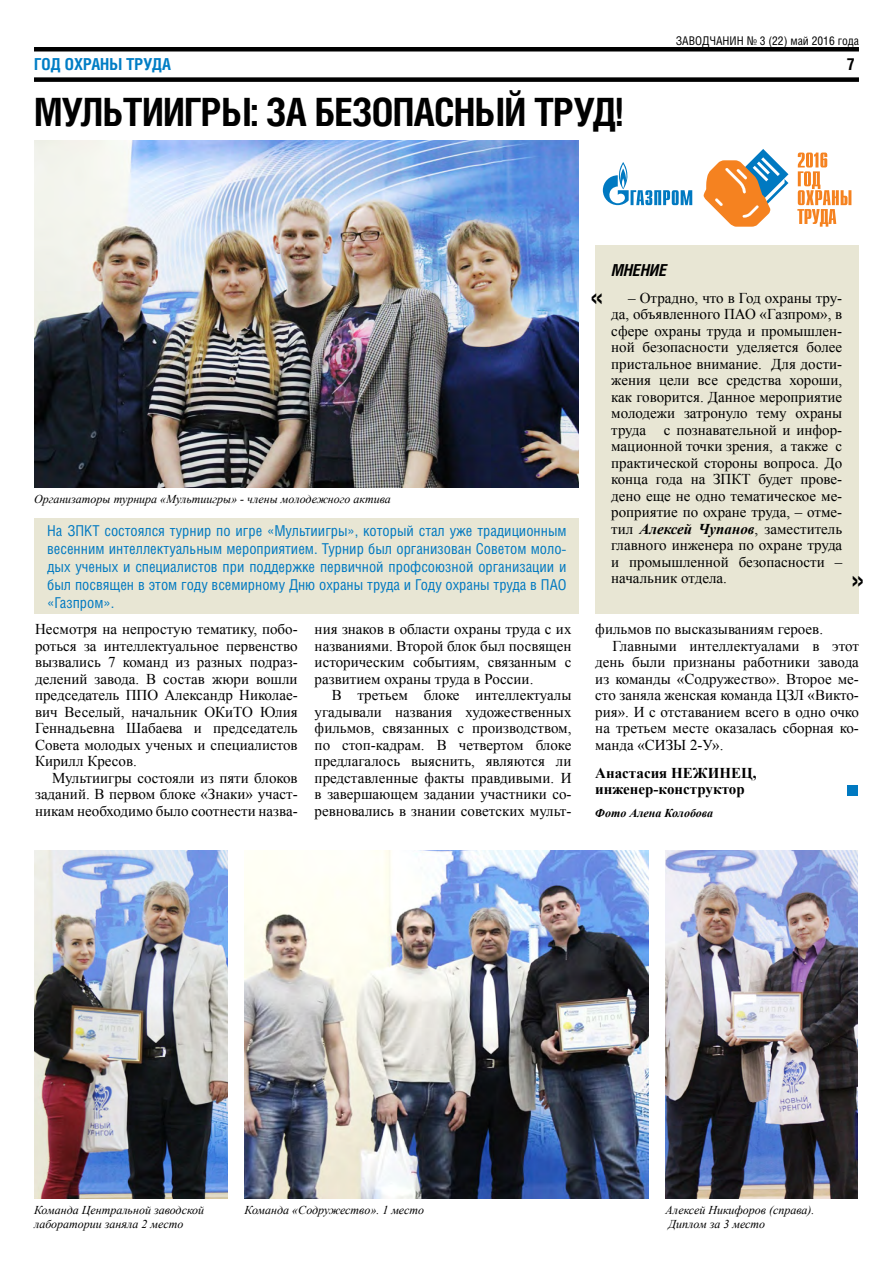
<style>
.page{position:relative;width:893px;height:1263px;background:#fff}
.page>*{position:absolute;margin:0;border:0;box-sizing:border-box;transform-origin:0 0}
.t1{font:700 39px "Helios Cond";letter-spacing:-.02em;color:#000}
.t2{font:700 30px "Helios Cond";color:#000}
.t3{font:700 16.5px "Helios Cond";color:#007dc5}
.t4{font:italic 700 16.5px "Helios Cond";color:#000}
.t5{font:700 16.5px "Helios Cond";color:#000}
.t6{font:15px/16.5px "Times New Roman";color:#000;text-align:justify}
.t7{font:15px/18px "Helios Cond";color:#0079c1;text-align:justify}
.t8{font:700 15px/16.5px "Times New Roman";color:#000}
.t9{font:italic 12px/14.4px "Times New Roman";color:#000}
.t10{font:12px "Helios Cond C";color:#000}
.t11{font:italic 700 12px "Times New Roman";color:#000}
.s1{font-weight:700;font-style:italic}
</style>
<div class="page">
<div style="left:34px;top:47px;width:825px;height:5px;background:#000"></div>
<div style="left:34px;top:77px;width:825px;height:5px;background:#000"></div>
<img style="left:34px;top:140px;width:544px;height:348px">
<div style="left:34px;top:518px;width:544px;height:96px;background:#e8e6d4"></div>
<div style="left:595px;top:246px;width:264px;height:368px;background:#e8e6d4"></div>
<div style="left:848px;top:786px;width:10px;height:10px;background:#0079c1"></div>
<img style="left:34px;top:851px;width:193px;height:348px">
<img style="left:244px;top:851px;width:404px;height:348px">
<img style="left:665px;top:851px;width:193px;height:348px">
<svg style="left:603px;top:162px;width:89px;height:43px"></svg>
<svg style="left:797px;top:153px;width:54px;height:74px"></svg>
<svg style="left:704px;top:149px;width:84px;height:78px"></svg>
<p class="t3" style="left:34px;top:54px;width:138px">ГОД ОХРАНЫ ТРУДА</p>
<h1 class="t1" style="left:34px;top:89px;width:591px">МУЛЬТИИГРЫ: ЗА БЕЗОПАСНЫЙ ТРУД!</h1>
<p class="t10" style="left:676px;top:33px;width:185px">ЗАВОДЧАНИН № 3 (22) май 2016 года</p>
<p class="t5" style="left:847px;top:54px;width:9px">7</p>
<p class="t4" style="left:612px;top:260px;width:57px">МНЕНИЕ</p>
<p class="t9" style="left:34px;top:492px;width:358px">Организаторы турнира «Мультиигры» - члены молодежного актива</p>
<p class="t7" style="left:47px;top:521px;width:521px">На ЗПКТ состоялся турнир по игре «Мультиигры», который стал уже традиционным весенним интеллектуальным мероприятием. Турнир был организован Советом моло&shy;дых ученых и специалистов при поддержке первичной профсоюзной организации и был посвящен в этом году всемирному Дню охраны труда и Году охраны труда в ПАО «Газпром».</p>
<p class="t6" style="left:35px;top:621px;width:264px">Несмотря на непростую тематику, побо&shy;роться за интеллектуальное первенство вызвались 7 команд из разных подраз&shy;делений завода. В состав жюри вошли председатель ППО Александр Николае&shy;вич Веселый, начальник ОКиТО Юлия Геннадьевна Шабаева и председатель Совета молодых ученых и специалистов Кирилл Кресов.</p>
<p class="t6" style="left:35px;top:769px;width:264px;text-indent:17px">Мультиигры состояли из пяти блоков заданий. В первом блоке «Знаки» участ&shy;никам необходимо было соотнести назва-</p>
<p class="t6" style="left:315px;top:621px;width:258px">ния знаков в области охраны труда с их названиями. Второй блок был посвящен историческим событиям, связанным с развитием охраны труда в России.</p>
<p class="t6" style="left:315px;top:687px;width:258px;text-indent:17px">В третьем блоке интеллектуалы угадывали названия художественных фильмов, связанных с производством, по стоп-кадрам. В четвертом блоке предлагалось выяснить, являются ли представленные факты правдивыми. И в завершающем задании участники со&shy;ревновались в знании советских мульт-</p>
<h2 class="t2" style="left:591px;top:277px;width:13px">«</h2>
<p class="t6" style="left:611px;top:289px;width:233px;text-indent:17px">– Отрадно, что в Год охраны тру&shy;да, объявленного ПАО «Газпром», в сфере охраны труда и промышлен&shy;ной безопасности уделяется более пристальное внимание. Для дости&shy;жения цели все средства хороши, как говорится. Данное мероприятие молодежи затронуло тему охраны труда с познавательной и инфор&shy;мационной точки зрения, а также с практической стороны вопроса. До конца года на ЗПКТ будет прове&shy;дено еще не одно тематическое ме&shy;роприятие по охране труда, – отме&shy;тил <span class="s1">Алексей Чупанов</span>, заместитель главного инженера по охране труда и промышленной безопасности – начальник отдела.</p>
<h2 class="t2" style="left:864px;top:602px;width:13px;rotate:-180deg">«</h2>
<p class="t6" style="left:595px;top:621px;width:229px">фильмов по высказываниям героев.</p>
<p class="t6" style="left:612px;top:637px;width:248px">Главными интеллектуалами в этот</p>
<p class="t6" style="left:595px;top:654px;width:265px">день были признаны работники завода</p>
<p class="t6" style="left:595px;top:670px;width:265px">из команды «Содружество». Второе ме-</p>
<p class="t6" style="left:595px;top:687px;width:265px">сто заняла женская команда ЦЗЛ «Викто-</p>
<p class="t6" style="left:595px;top:703px;width:265px">рия». И с отставанием всего в одно очко</p>
<p class="t6" style="left:595px;top:720px;width:265px">на третьем месте оказалась сборная ко-</p>
<p class="t6" style="left:595px;top:736px;width:130px">манда «СИЗЫ 2-У».</p>
<p class="t8" style="left:595px;top:764px;width:163px">Анастасия НЕЖИНЕЦ, инженер-конструктор</p>
<p class="t11" style="left:595px;top:804px;width:120px">Фото Алена Колобова</p>
<p class="t9" style="left:34px;top:1202px;width:172px">Команда Центральной заводской лаборатории заняла 2 место</p>
<p class="t9" style="left:665px;top:1202px;width:151px">Алексей Никифоров (справа).<br>Диплом за 3 место</p>
<p class="t9" style="left:244px;top:1202px;width:181px">Команда «Содружество». 1 место</p>
</div>
